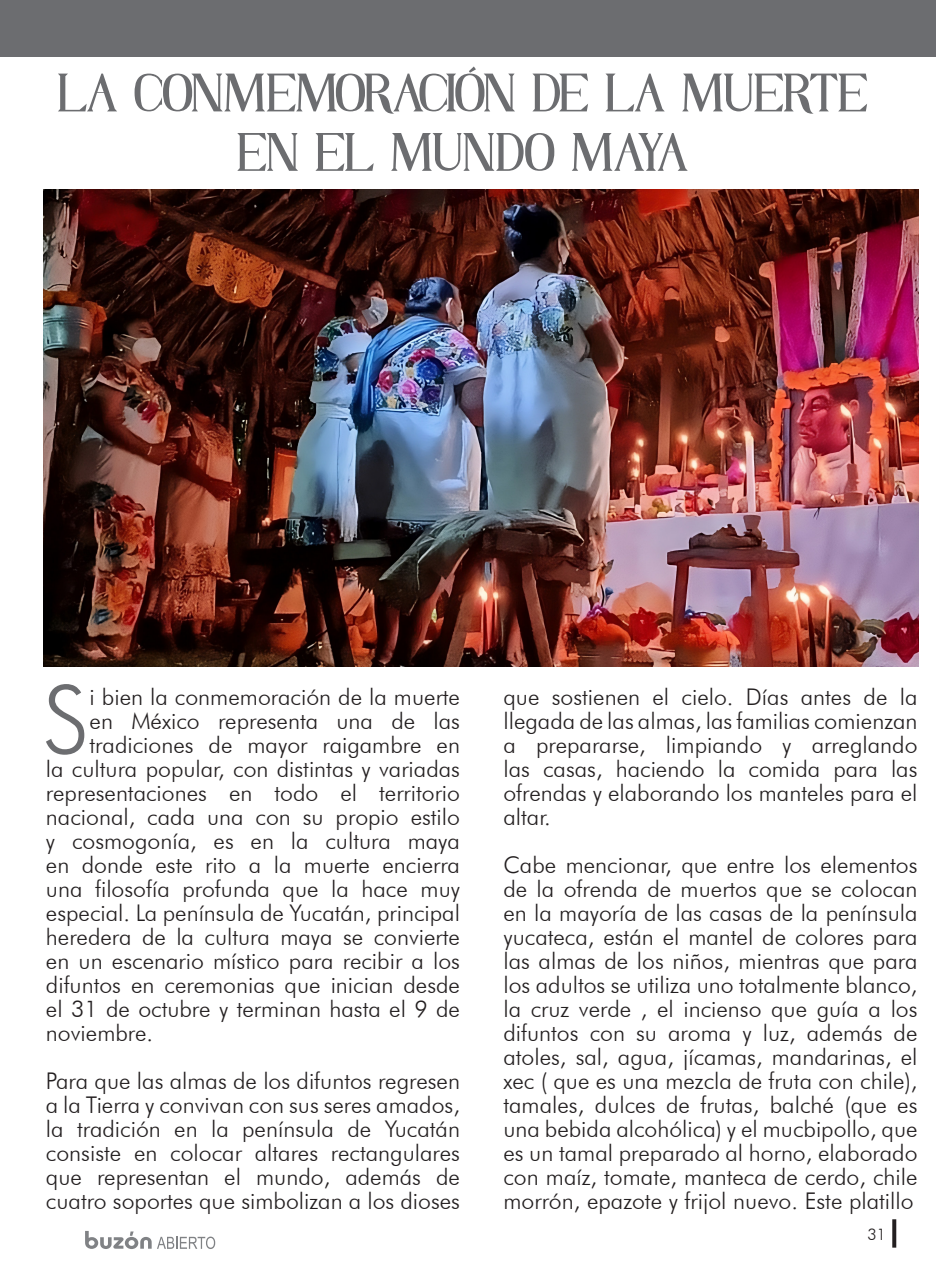
<style>
.page{position:relative;width:936px;height:1276px;background:#fff}
.page>*{position:absolute;margin:0;border:0;box-sizing:border-box;transform-origin:0 0}
.t1{font:300 94px "Futura BT";color:#6c6d70}
.t2{font:54px/59.4px "JHINBEY";letter-spacing:-.02em;color:#6c6d70;text-align:center}
.t3{font:300 23px/24px "Futura BT";color:#231f20;text-align:justify}
.t4{font:300 16px "Futura BT";color:#231f20}
</style>
<div class="page">
<svg style="left:85px;top:1231px;width:130px;height:18px"></svg>
<svg style="left:892px;top:1219px;width:4px;height:28px"></svg>
<div style="left:0;top:0;width:935px;height:57px;background:#6c6d70"></div>
<img style="left:44px;top:190px;width:874px;height:476px">
<p class="t2" style="left:58px;top:62px;width:812px">LA CONMEMORACIÓN DE LA MUERTE<br>EN EL MUNDO MAYA</p>
<p class="t1" style="left:43px;top:662px;width:48px">S</p>
<p class="t3" style="left:90px;top:684px;width:372px">i bien la conmemoración de la muerte</p>
<p class="t3" style="left:90px;top:708px;width:372px">en México representa una de las</p>
<p class="t3" style="left:90px;top:732px;width:372px">tradiciones de mayor raigambre en</p>
<p class="t3" style="left:46px;top:756px;width:415px">la cultura popular, con distintas y variadas</p>
<p class="t3" style="left:46px;top:780px;width:415px">representaciones en todo el territorio</p>
<p class="t3" style="left:46px;top:804px;width:415px">nacional, cada una con su propio estilo</p>
<p class="t3" style="left:46px;top:828px;width:415px">y cosmogonía, es en la cultura maya</p>
<p class="t3" style="left:46px;top:852px;width:415px">en donde este rito a la muerte encierra</p>
<p class="t3" style="left:46px;top:876px;width:415px">una filosofía profunda que la hace muy</p>
<p class="t3" style="left:46px;top:900px;width:415px">especial. La península de Yucatán, principal</p>
<p class="t3" style="left:46px;top:924px;width:415px">heredera de la cultura maya se convierte</p>
<p class="t3" style="left:46px;top:948px;width:415px">en un escenario místico para recibir a los</p>
<p class="t3" style="left:46px;top:972px;width:415px">difuntos en ceremonias que inician desde</p>
<p class="t3" style="left:46px;top:996px;width:415px">el 31 de octubre y terminan hasta el 9 de</p>
<p class="t3" style="left:46px;top:1020px;width:109px">noviembre.</p>
<p class="t3" style="left:46px;top:1068px;width:415px">Para que las almas de los difuntos regresen a la Tierra y convivan con sus seres amados, la tradición en la península de Yucatán consiste en colocar altares rectangulares que representan el mundo, además de cuatro soportes que simbolizan a los dioses</p>
<p class="t3" style="left:503px;top:684px;width:415px">que sostienen el cielo. Días antes de la llegada de las almas, las familias comienzan a prepararse, limpiando y arreglando las casas, haciendo la comida para las ofrendas y elaborando los manteles para el altar.</p>
<p class="t3" style="left:503px;top:852px;width:415px">Cabe mencionar, que entre los elementos de la ofrenda de muertos que se colocan en la mayoría de las casas de la península yucateca, están el mantel de colores para las almas de los niños, mientras que para los adultos se utiliza uno totalmente blanco, la cruz verde , el incienso que guía a los difuntos con su aroma y luz, además de atoles, sal, agua, jícamas, mandarinas, el xec ( que es una mezcla de fruta con chile), tamales, dulces de frutas, balché (que es una bebida alcohólica) y el mucbipollo, que es un tamal preparado al horno, elaborado con maíz, tomate, manteca de cerdo, chile morrón, epazote y frijol nuevo. Este platillo</p>
<p class="t4" style="left:867px;top:1224px;width:20px">31</p>
</div>
